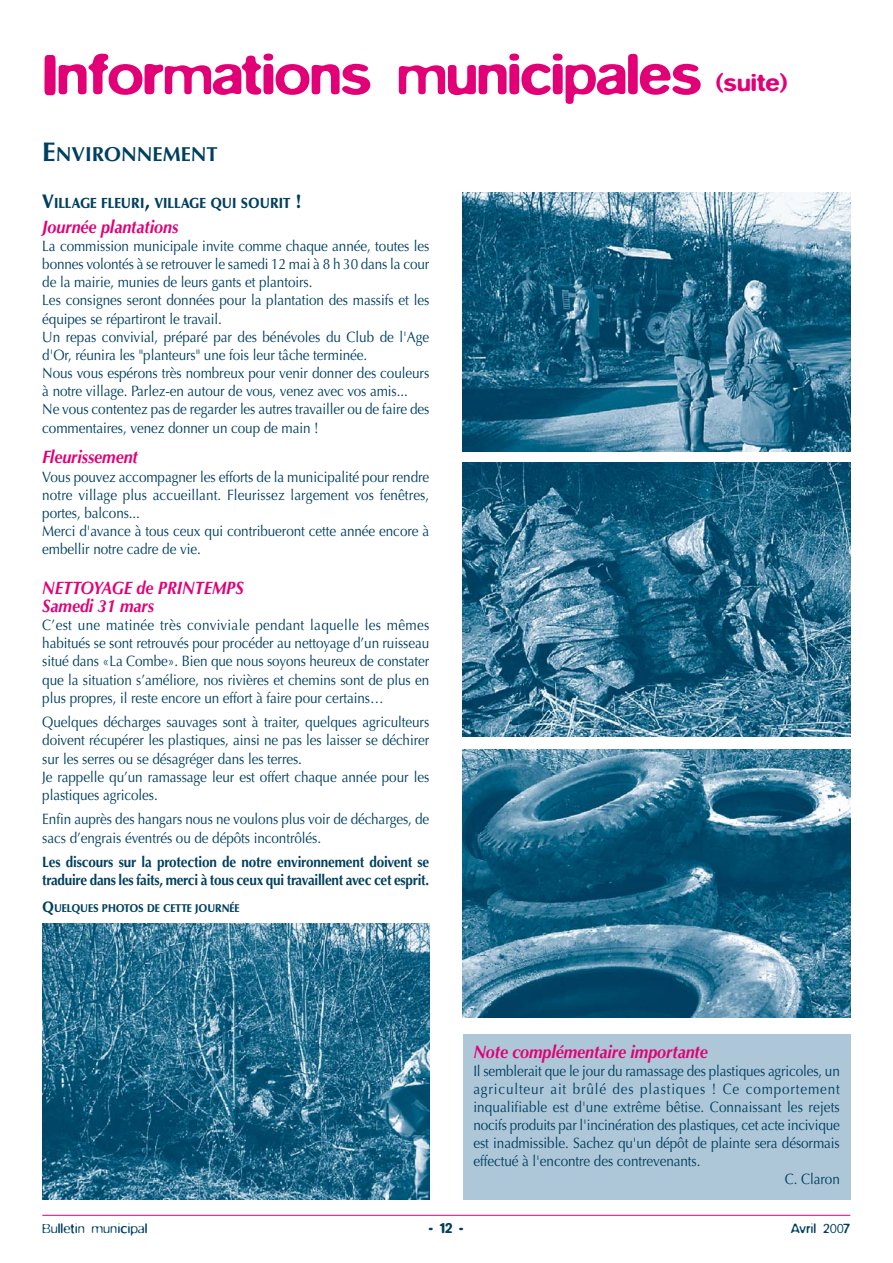
<style>
.page{position:relative;width:893px;height:1263px;background:#fff}
.page>*{position:absolute;margin:0;border:0;box-sizing:border-box;transform-origin:0 0}
.t1{font:500 57px "Blur";letter-spacing:-.02em;color:#e20077;scale:1.08 1}
.t2{font:500 24px "Blur";color:#e20077;scale:1.1 1}
.t3{font:700 20.25px "Optima";color:#003f5f}
.t4{font:italic 700 18px/18.1px "Optima";letter-spacing:-.005em;color:#e20077;scale:.9 1}
.t5{font:15px/18.1px "Optima";letter-spacing:-.005em;color:#003f5f;scale:.9 1}
.t6{font:700 15px/18.1px "Optima";letter-spacing:-.02em;color:#003f5f;scale:.9 1}
.t7{font:15px "Optima";letter-spacing:.06em;color:#003f5f;scale:.9 1}
.t8{font:300 15px "Blur";color:#003f5f}
.t9{font:500 15px "Blur";color:#003f5f}
.t10{font:900 14.7px "Optima";color:#003f5f;scale:.9 1}
.t11{font:900 11.25px "Optima";letter-spacing:-.005em;color:#003f5f;scale:.9 1}
.s1{font-size:27px}
.s2{font-size:19.5px}
.s3{font-size:15px}
</style>
<div class="page">
<hr style="left:42px;top:1215px;width:808px;height:1px;background:#e20077">
<img style="left:42px;top:924px;width:388px;height:276px">
<img style="left:463px;top:463px;width:387px;height:274px">
<img style="left:463px;top:193px;width:387px;height:259px">
<img style="left:463px;top:749px;width:387px;height:269px">
<div style="left:463px;top:1034px;width:387px;height:166px;background:#adc7d8"></div>
<h1 class="t1" style="left:42px;top:52px;width:613px">Informations municipales</h1>
<h3 class="t3" style="left:42px;top:145px;width:177px"><span class="s1">E</span>NVIRONNEMENT</h3>
<p class="t10" style="left:42px;top:197px;width:291px"><span class="s2">V</span>ILLAGE FLEURI<span class="s2">,</span> VILLAGE QUI SOURIT <span class="s2">!</span></p>
<p class="t4" style="left:42px;top:219px;width:153px">Journée plantations</p>
<p class="t5" style="left:42px;top:238px;width:431px">La commission municipale invite comme chaque année, toutes les bonnes volontés à se retrouver le samedi 12 mai à 8 h 30 dans la cour de la mairie, munies de leurs gants et plantoirs.<br>Les consignes seront données pour la plantation des massifs et les équipes se répartiront le travail.<br>Un repas convivial, préparé par des bénévoles du Club de l'Age d'Or, réunira les "planteurs" une fois leur tâche terminée.<br>Nous vous espérons très nombreux pour venir donner des couleurs à notre village. Parlez-en autour de vous, venez avec vos amis...<br>Ne vous contentez pas de regarder les autres travailler ou de faire des commentaires, venez donner un coup de main !</p>
<p class="t4" style="left:42px;top:450px;width:108px">Fleurissement</p>
<p class="t5" style="left:42px;top:469px;width:431px">Vous pouvez accompagner les efforts de la municipalité pour rendre notre village plus accueillant. Fleurissez largement vos fenêtres, portes, balcons...<br>Merci d'avance à tous ceux qui contribueront cette année encore à embellir notre cadre de vie.</p>
<p class="t4" style="left:42px;top:580px;width:225px">NETTOYAGE de PRINTEMPS<br>Samedi 31 mars</p>
<p class="t5" style="left:42px;top:617px;width:431px;text-align:justify">C’est une matinée très conviviale pendant laquelle les mêmes habitués se sont retrouvés pour procéder au nettoyage d’un ruisseau situé dans «La Combe». Bien que nous soyons heureux de constater que la situation s’améliore, nos rivières et chemins sont de plus en plus propres, il reste encore un effort à faire pour certains…</p>
<p class="t5" style="left:42px;top:715px;width:431px">Quelques décharges sauvages sont à traiter, quelques agriculteurs doivent récupérer les plastiques, ainsi ne pas les laisser se déchirer sur les serres ou se désagréger dans les terres.<br>Je rappelle qu’un ramassage leur est offert chaque année pour les plastiques agricoles.</p>
<p class="t5" style="left:42px;top:812px;width:431px">Enfin auprès des hangars nous ne voulons plus voir de décharges, de sacs d’engrais éventrés ou de dépôts incontrôlés.</p>
<p class="t6" style="left:42px;top:854px;width:431px">Les discours sur la protection de notre environnement doivent se traduire dans les faits, merci à tous ceux qui travaillent avec cet esprit.</p>
<p class="t11" style="left:42px;top:904px;width:221px"><span class="s3">Q</span>UELQUES PHOTOS DE CETTE JOURNÉE</p>
<h2 class="t2" style="left:716px;top:73px;width:67px">(suite)</h2>
<p class="t4" style="left:473px;top:1045px;width:262px">Note complémentaire importante</p>
<p class="t5" style="left:473px;top:1063px;width:409px">Il semblerait que le jour du ramassage des plastiques agricoles, un</p>
<p class="t7" style="left:473px;top:1083px;width:409px">agriculteur ait brûlé des plastiques ! Ce comportement</p>
<p class="t5" style="left:473px;top:1099px;width:409px">inqualifiable est d'une extrême bêtise. Connaissant les rejets</p>
<p class="t5" style="left:473px;top:1117px;width:409px">nocifs produits par l'incinération des plastiques, cet acte incivique</p>
<p class="t5" style="left:473px;top:1135px;width:409px">est inadmissible. Sachez qu'un dépôt de plainte sera désormais</p>
<p class="t5" style="left:473px;top:1153px;width:254px">effectué à l'encontre des contrevenants.</p>
<p class="t5" style="left:785px;top:1171px;width:63px">C. Claron</p>
<p class="t8" style="left:42px;top:1223px;width:107px">Bulletin municipal</p>
<p class="t9" style="left:429px;top:1222px;width:37px">- 12 -</p>
<p class="t8" style="left:790px;top:1223px;width:61px">Avril 2007</p>
</div>
